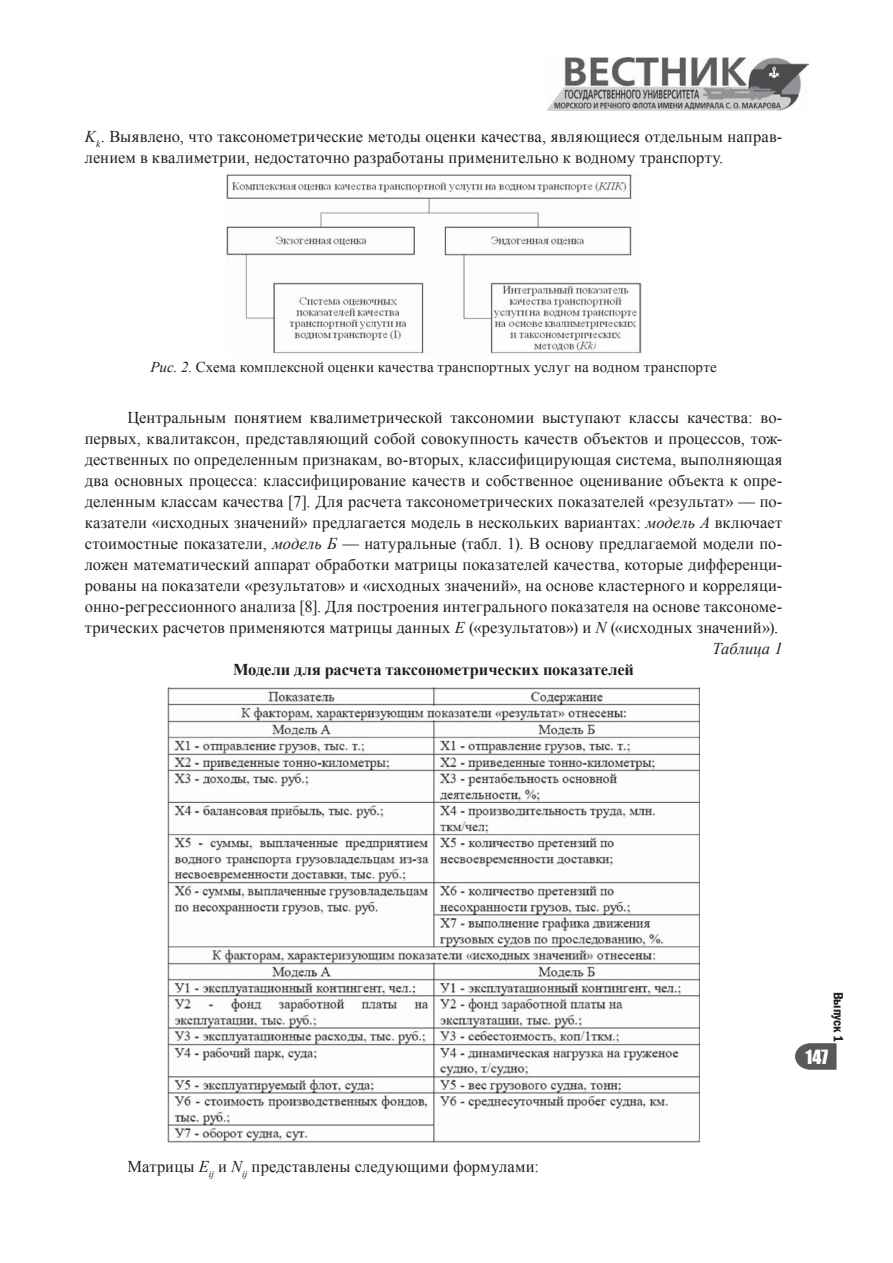
<style>
.page{position:relative;width:893px;height:1263px;background:#fff}
.page>*{position:absolute;margin:0;border:0;box-sizing:border-box;transform-origin:0 0}
.t1{font:18px "Impact";color:#fff}
.t2{font:16.5px/21px "Times New Roman";letter-spacing:.005em;color:#231f20}
.t3{font:700 16.5px "Times New Roman";letter-spacing:-.01em;color:#231f20}
.t4{font:15px "Times New Roman";letter-spacing:.005em;color:#231f20}
.t5{font:600 condensed 13.95px "Franklin Gothic";color:#231f20}
.s1{font-style:italic}
</style>
<div class="page">
<svg style="left:795px;top:1044px;width:41px;height:25px"></svg>
<img style="left:547px;top:58px;width:261px;height:52px">
<img style="left:226px;top:174px;width:415px;height:180px">
<img style="left:168px;top:687px;width:531px;height:456px">
<p class="t2" style="left:85px;top:126px;width:699px"><span class="s1">K</span><sub>k</sub>. Выявлено, что таксонометрические методы оценки качества, являющиеся отдельным направ&shy;лением в квалиметрии, недостаточно разработаны применительно к водному транспорту.</p>
<p class="t4" style="left:150px;top:359px;width:568px"><span class="s1">Рис. 2</span>. Схема комплексной оценки качества транспортных услуг на водном транспорте</p>
<p class="t2" style="left:85px;top:407px;width:699px;text-align:right">Центральным понятием квалиметрической таксономии выступают классы качества: во&shy;первых, квалитаксон, представляющий собой совокупность качеств объектов и процессов, тож&shy;дественных по определенным признакам, во-вторых, классифицирующая система, выполняющая два основных процесса: классифицирование качеств и собственное оценивание объекта к опре&shy;деленным классам качества [7]. Для расчета таксонометрических показателей «результат» — по&shy;казатели «исходных значений» предлагается модель в нескольких вариантах: <span class="s1">модель А</span> включает стоимостные показатели, <span class="s1">модель Б</span> — натуральные (табл. 1). В основу предлагаемой модели по&shy;ложен математический аппарат обработки матрицы показателей качества, которые дифференци&shy;рованы на показатели «результатов» и «исходных значений», на основе кластерного и корреляци&shy;онно-регрессионного анализа [8]. Для построения интегрального показателя на основе таксономе&shy;трических расчетов применяются матрицы данных <span class="s1">Е</span> («результатов») и <span class="s1">N</span> («исходных значений»).<br><span class="s1">Таблица 1</span></p>
<p class="t3" style="left:233px;top:660px;width:402px">Модели для расчета таксонометрических показателей</p>
<p class="t2" style="left:127px;top:1156px;width:413px">Матрицы <span class="s1">Е</span><sub>ij</sub> и <span class="s1">N</span><sub>ij</sub> представлены следующими формулами:</p>
<p class="t5" style="left:843px;top:992px;width:52px;rotate:90deg">Выпуск 1</p>
<p class="t1" style="left:805px;top:1046px;width:24px">147</p>
</div>
